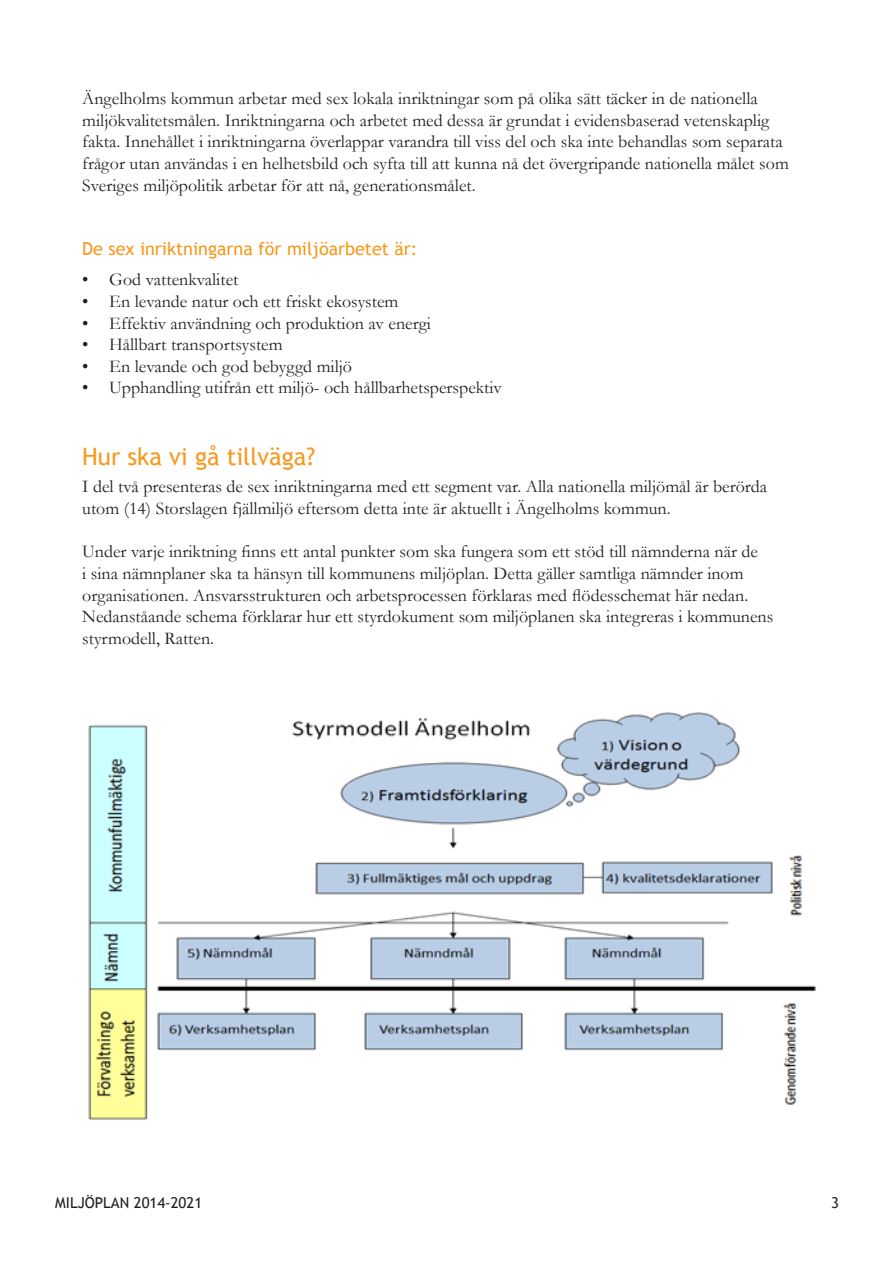
<style>
.page{position:relative;width:893px;height:1263px;background:#fff}
.page>*{position:absolute;margin:0;border:0;box-sizing:border-box;transform-origin:0 0}
.t1{font:24px "Trebuchet MS";color:#f7981d}
.t2{font:18px/21.6px "Garamond";color:#231f20}
.t3{font:18px "Trebuchet MS";color:#f7981d}
.t4{font:15px "Trebuchet MS";color:#231f20}
</style>
<div class="page">
<img style="left:88px;top:713px;width:728px;height:407px">
<p class="t2" style="left:82px;top:87px;width:708px">Ängelholms kommun arbetar med sex lokala inriktningar som på olika sätt täcker in de nationella miljökvalitetsmålen. Inriktningarna och arbetet med dessa är grundat i evidensbaserad vetenskaplig fakta. Innehållet i inriktningarna överlappar varandra till viss del och ska inte behandlas som separata frågor utan användas i en helhetsbild och syfta till att kunna nå det övergripande nationella målet som Sveriges miljöpolitik arbetar för att nå, generationsmålet.</p>
<p class="t3" style="left:82px;top:238px;width:337px">De sex inriktningarna för miljöarbetet är:</p>
<p class="t2" style="left:82px;top:269px;width:158px">• God vattenkvalitet</p>
<p class="t2" style="left:82px;top:290px;width:318px">• En levande natur och ett friskt ekosystem</p>
<p class="t2" style="left:82px;top:312px;width:350px">• Effektiv användning och produktion av energi</p>
<p class="t2" style="left:82px;top:333px;width:202px">• Hållbart transportsystem</p>
<p class="t2" style="left:82px;top:355px;width:271px">• En levande och god bebyggd miljö</p>
<p class="t2" style="left:82px;top:377px;width:421px">• Upphandling utifrån ett miljö- och hållbarhetsperspektiv</p>
<p class="t1" style="left:82px;top:443px;width:235px">Hur ska vi gå tillväga?</p>
<p class="t2" style="left:82px;top:476px;width:686px">I del två presenteras de sex inriktningarna med ett segment var. Alla nationella miljömål är berörda utom (14) Storslagen fjällmiljö eftersom detta inte är aktuellt i Ängelholms kommun.</p>
<p class="t2" style="left:82px;top:540px;width:693px">Under varje inriktning finns ett antal punkter som ska fungera som ett stöd till nämnderna när de<br>i sina nämnplaner ska ta hänsyn till kommunens miljöplan. Detta gäller samtliga nämnder inom organisationen. Ansvarsstrukturen och arbetsprocessen förklaras med flödesschemat här nedan.<br>Nedanståande schema förklarar hur ett styrdokument som miljöplanen ska integreras i kommunens styrmodell, Ratten.</p>
<p class="t4" style="left:55px;top:1194px;width:148px">MILJÖPLAN 2014-2021</p>
<p class="t4" style="left:831px;top:1194px;width:9px">3</p>
</div>
